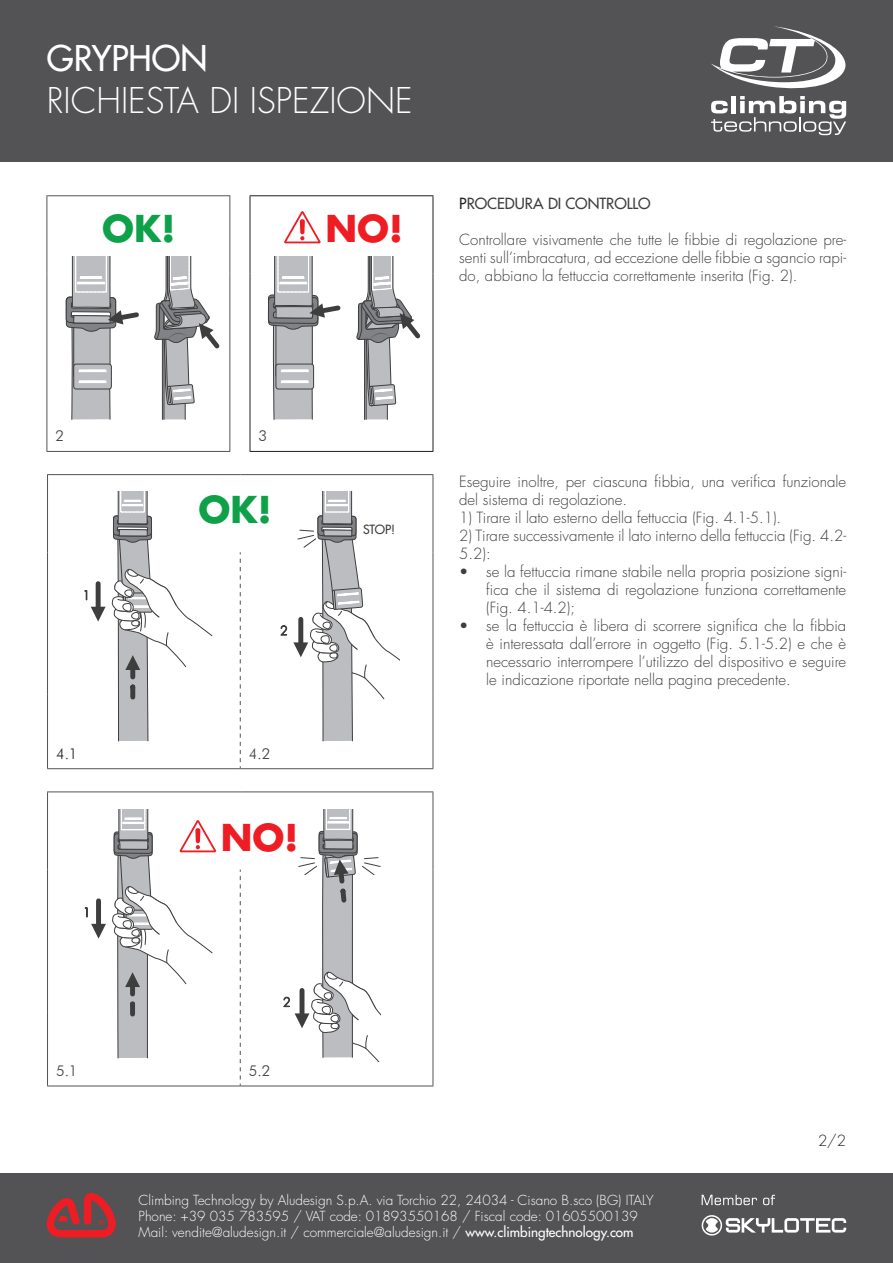
<style>
.page{position:relative;width:893px;height:1263px;background:#fff}
.page>*{position:absolute;margin:0;border:0;box-sizing:border-box;transform-origin:0 0}
.t1{font:700 36px "Futura LTW1 G";color:#0fa14a}
.t2{font:700 36px "Futura LTW1 G";color:#ee1d23}
.t3{font:300 34.5px "Futura LTW1 G";color:#fff}
.t4{font:500 34.5px "Futura LTW1 G";color:#fff}
.t5{font:300 15px/18px "Futura LTW1 G";color:#3e3e3f;text-align:justify}
.t6{font:500 15px "Futura LTW1 G";color:#3e3e3f}
.t7{font:300 15px "Futura BT";color:#3e3e3f}
.t8{font:300 15px "Futura BT";color:#231f20}
.t9{font:300 15px "Futura LTW1 G";color:#231f20}
.t10{font:300 13.5px/16.2px "Futura LTW1 G";color:#fff}
.t11{font:500 12.45px "Futura LTW1 G";letter-spacing:-.02em;color:#3e3e3f}
.t12{font:300 12.45px "Futura LTW1 G";color:#3e3e3f}
.t13{font:6.6px "Arial";color:#ee1d23}
.s1{color:#231f20}
.s2{font-weight:500}
</style>
<div class="page">
<div style="left:0;top:0;width:893px;height:162px;background:#535355"></div>
<div style="left:0;top:1174px;width:893px;height:89px;background:#535355"></div>
<svg style="left:46px;top:1192px;width:70px;height:46px"></svg>
<svg style="left:711px;top:26px;width:135px;height:109px"></svg>
<svg style="left:702px;top:1195px;width:73px;height:10px"></svg>
<svg style="left:701px;top:1215px;width:145px;height:21px"></svg>
<svg style="left:66px;top:257px;width:73px;height:163px"></svg>
<svg style="left:154px;top:257px;width:66px;height:163px"></svg>
<svg style="left:91px;top:492px;width:121px;height:249px"></svg>
<svg style="left:295px;top:809px;width:86px;height:253px"></svg>
<svg style="left:293px;top:492px;width:107px;height:249px"></svg>
<svg style="left:267px;top:257px;width:74px;height:163px"></svg>
<svg style="left:356px;top:257px;width:65px;height:163px"></svg>
<hr style="left:47px;top:791px;width:193px;height:1px;background:#535355">
<hr style="left:47px;top:792px;width:1px;height:78px;background:#535355">
<hr style="left:240px;top:791px;width:193px;height:1px;background:#535355">
<hr style="left:433px;top:792px;width:1px;height:78px;background:#535355">
<hr style="left:47px;top:870px;width:1px;height:142px;background:#535355">
<hr style="left:433px;top:870px;width:1px;height:142px;background:#535355">
<hr style="left:47px;top:1012px;width:1px;height:73px;background:#535355">
<hr style="left:433px;top:1012px;width:1px;height:73px;background:#535355">
<hr style="left:47px;top:1085px;width:193px;height:1px;background:#535355">
<hr style="left:240px;top:1085px;width:193px;height:1px;background:#535355">
<svg style="left:240px;top:870px;width:1px;height:215px"></svg>
<hr style="left:47px;top:474px;width:193px;height:1px;background:#535355">
<hr style="left:47px;top:475px;width:1px;height:77px;background:#535355">
<hr style="left:240px;top:474px;width:193px;height:1px;background:#535355">
<hr style="left:433px;top:475px;width:1px;height:77px;background:#535355">
<hr style="left:47px;top:552px;width:1px;height:143px;background:#535355">
<hr style="left:433px;top:552px;width:1px;height:143px;background:#535355">
<hr style="left:47px;top:695px;width:1px;height:73px;background:#535355">
<hr style="left:433px;top:695px;width:1px;height:73px;background:#535355">
<hr style="left:47px;top:768px;width:193px;height:1px;background:#535355">
<hr style="left:240px;top:768px;width:193px;height:1px;background:#535355">
<svg style="left:240px;top:552px;width:1px;height:216px"></svg>
<hr style="left:47px;top:195px;width:183px;height:1px;background:#535355">
<hr style="left:47px;top:196px;width:1px;height:77px;background:#535355">
<hr style="left:229px;top:196px;width:1px;height:77px;background:#535355">
<hr style="left:47px;top:273px;width:1px;height:178px;background:#535355">
<hr style="left:229px;top:273px;width:1px;height:178px;background:#535355">
<hr style="left:47px;top:451px;width:183px;height:1px;background:#535355">
<hr style="left:250px;top:195px;width:183px;height:1px;background:#231f20">
<hr style="left:250px;top:196px;width:1px;height:77px;background:#231f20">
<hr style="left:433px;top:196px;width:1px;height:77px;background:#231f20">
<hr style="left:250px;top:273px;width:1px;height:178px;background:#231f20">
<hr style="left:433px;top:273px;width:1px;height:178px;background:#231f20">
<hr style="left:250px;top:451px;width:183px;height:1px;background:#231f20">
<svg style="left:284px;top:211px;width:37px;height:32px"></svg>
<svg style="left:91px;top:809px;width:125px;height:249px"></svg>
<h2 class="t4" style="left:47px;top:30px;width:162px">GRYPHON</h2>
<h2 class="t3" style="left:47px;top:73px;width:367px">RICHIESTA DI ISPEZIONE</h2>
<h1 class="t1" style="left:102px;top:197px;width:75px">OK!</h1>
<h1 class="t2" style="left:325px;top:197px;width:79px">NO!</h1>
<p class="t6" style="left:459px;top:191px;width:193px"><span class="s1">P</span>ROCEDURA DI CONTROLLO</p>
<p class="t5" style="left:459px;top:229px;width:388px">Controllare visivamente che tutte le fibbie di regolazione pre&shy;senti sull’imbracatura, ad eccezione delle fibbie a sgancio rapi&shy;do, abbiano la fettuccia correttamente inserita (Fig. 2).</p>
<p class="t7" style="left:55px;top:427px;width:10px">2</p>
<p class="t7" style="left:258px;top:427px;width:10px">3</p>
<p class="t12" style="left:82px;top:585px;width:9px">1</p>
<h1 class="t1" style="left:198px;top:478px;width:75px">OK!</h1>
<p class="t12" style="left:280px;top:621px;width:9px">2</p>
<p class="t8" style="left:56px;top:744px;width:23px">4.1</p>
<p class="t7" style="left:249px;top:744px;width:23px">4.2</p>
<p class="t12" style="left:83px;top:902px;width:9px">1</p>
<h1 class="t2" style="left:221px;top:806px;width:79px">NO!</h1>
<p class="t12" style="left:283px;top:992px;width:9px">2</p>
<p class="t7" style="left:56px;top:1061px;width:23px">5.1</p>
<p class="t7" style="left:249px;top:1061px;width:23px">5.2</p>
<p class="t11" style="left:363px;top:519px;width:34px">STOP!</p>
<p class="t11" style="left:346px;top:519px;width:34px">STOP!</p>
<p class="t5" style="left:459px;top:472px;width:388px">Eseguire inoltre, per ciascuna fibbia, una verifica funzionale del sistema di regolazione.</p>
<p class="t5" style="left:459px;top:508px;width:324px">1) Tirare il lato esterno della fettuccia (Fig. 4.1-5.1).</p>
<p class="t5" style="left:459px;top:526px;width:388px">2) Tirare successivamente il lato interno della fettuccia (Fig. 4.2-<br>5.2):</p>
<p class="t5" style="left:486px;top:562px;width:361px;text-indent:-27px">• se la fettuccia rimane stabile nella propria posizione signi&shy;fica che il sistema di regolazione funziona correttamente (Fig. 4.1-4.2);</p>
<p class="t5" style="left:486px;top:616px;width:361px;text-indent:-27px">• se la fettuccia è libera di scorrere significa che la fibbia è interessata dall’errore in oggetto (Fig. 5.1-5.2) e che è necessario interrompere l’utilizzo del dispositivo e seguire le indicazione riportate nella pagina precedente.</p>
<p class="t9" style="left:818px;top:1128px;width:30px">2/2</p>
<p class="t13" style="left:99px;top:1218px;width:6px">®</p>
<p class="t10" style="left:139px;top:1191px;width:516px">Climbing Technology by Aludesign S.p.A. via Torchio 22, 24034 - Cisano B.sco (BG) ITALY<br>Phone: +39 035 783595 / VAT code: 01893550168 / Fiscal code: 01605500139<br>Mail: vendite@aludesign.it / commerciale@aludesign.it / <span class="s2">www.climbingtechnology.com</span></p>
</div>
